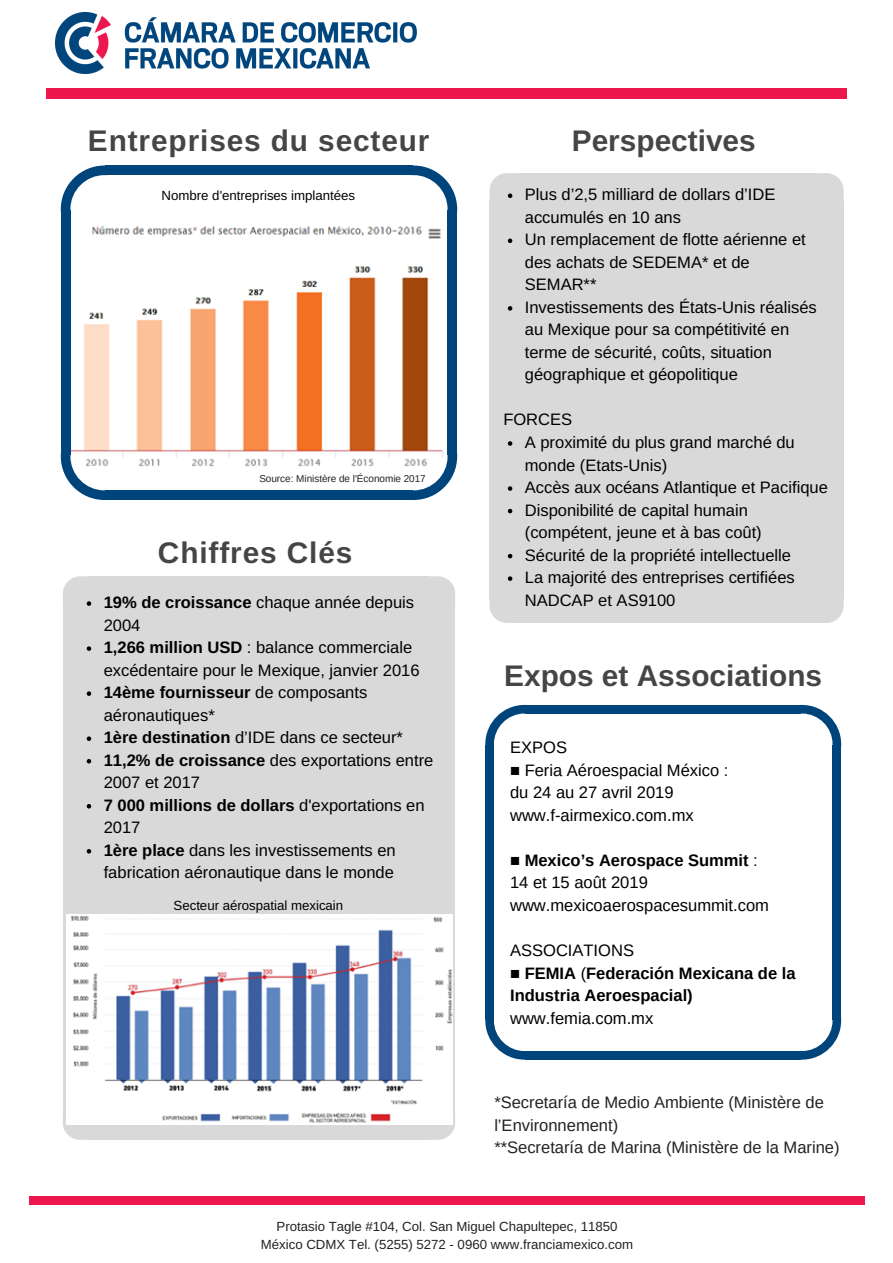
<style>
.page{position:relative;width:893px;height:1263px;background:#fff}
.page>*{position:absolute;margin:0;border:0;box-sizing:border-box;transform-origin:0 0}
.t1{font:700 29.85px "Arimo";letter-spacing:.015em;color:#464544}
.t2{font:16.5px/22.5px "Arimo";color:#000}
.t3{font:16.5px/22.5px "Arimo";color:#000}
.t4{font:16.5px/22.5px "Arimo";color:#222}
.t5{font:700 16.5px/22.5px "Arimo";color:#000}
.t6{font:13.2px/18px "Arimo";color:#222;text-align:center}
.t7{font:13.2px "Arimo";color:#000}
.t8{font:9.9px "Arimo";color:#222}
.s1{font-weight:700}
.s2{font-weight:400}
</style>
<div class="page">
<img style="left:55px;top:12px;width:362px;height:61px">
<svg style="left:429px;top:576px;width:26px;height:28px"></svg>
<div style="left:428px;top:604px;width:27px;height:512px;background:#d9d9d9"></div>
<div style="left:89px;top:604px;width:340px;height:512px;background:#d9d9d9"></div>
<div style="left:89px;top:576px;width:340px;height:29px;background:#d9d9d9"></div>
<div style="left:63px;top:604px;width:27px;height:512px;background:#d9d9d9"></div>
<div style="left:89px;top:1115px;width:340px;height:25px;background:#d9d9d9"></div>
<svg style="left:63px;top:1116px;width:26px;height:24px"></svg>
<svg style="left:429px;top:1116px;width:26px;height:24px"></svg>
<svg style="left:818px;top:173px;width:26px;height:28px"></svg>
<div style="left:817px;top:201px;width:27px;height:398px;background:#d9d9d9"></div>
<div style="left:515px;top:201px;width:303px;height:398px;background:#d9d9d9"></div>
<div style="left:515px;top:173px;width:303px;height:29px;background:#d9d9d9"></div>
<div style="left:490px;top:201px;width:26px;height:398px;background:#d9d9d9"></div>
<div style="left:515px;top:598px;width:303px;height:25px;background:#d9d9d9"></div>
<svg style="left:490px;top:599px;width:25px;height:24px"></svg>
<svg style="left:818px;top:599px;width:26px;height:24px"></svg>
<svg style="left:63px;top:576px;width:28px;height:30px"></svg>
<svg style="left:87px;top:646px;width:4px;height:5px"></svg>
<svg style="left:87px;top:691px;width:4px;height:5px"></svg>
<svg style="left:87px;top:736px;width:4px;height:5px"></svg>
<svg style="left:87px;top:759px;width:4px;height:4px"></svg>
<svg style="left:87px;top:804px;width:4px;height:4px"></svg>
<svg style="left:87px;top:849px;width:4px;height:4px"></svg>
<svg style="left:485px;top:705px;width:42px;height:40px"></svg>
<svg style="left:799px;top:705px;width:42px;height:40px"></svg>
<div style="left:526px;top:705px;width:275px;height:8px;background:#00447c"></div>
<div style="left:485px;top:745px;width:9px;height:275px;background:#00447c"></div>
<div style="left:526px;top:1051px;width:275px;height:9px;background:#00447c"></div>
<svg style="left:485px;top:1020px;width:41px;height:40px"></svg>
<div style="left:832px;top:745px;width:9px;height:275px;background:#00447c"></div>
<svg style="left:801px;top:1020px;width:40px;height:40px"></svg>
<img style="left:70px;top:213px;width:374px;height:254px">
<svg style="left:61px;top:166px;width:47px;height:46px"></svg>
<svg style="left:410px;top:166px;width:47px;height:46px"></svg>
<div style="left:106px;top:166px;width:307px;height:9px;background:#00447c"></div>
<div style="left:61px;top:210px;width:9px;height:245px;background:#00447c"></div>
<div style="left:106px;top:490px;width:307px;height:10px;background:#00447c"></div>
<svg style="left:61px;top:453px;width:47px;height:47px"></svg>
<div style="left:448px;top:210px;width:9px;height:245px;background:#00447c"></div>
<svg style="left:410px;top:453px;width:47px;height:47px"></svg>
<div style="left:46px;top:89px;width:60px;height:10px;background:#ed174e"></div>
<div style="left:787px;top:89px;width:60px;height:10px;background:#ed174e"></div>
<div style="left:104px;top:89px;width:417px;height:10px;background:#ed174e"></div>
<div style="left:520px;top:89px;width:269px;height:10px;background:#ed174e"></div>
<div style="left:815px;top:1196px;width:49px;height:9px;background:#ed174e"></div>
<div style="left:30px;top:1196px;width:49px;height:9px;background:#ed174e"></div>
<div style="left:478px;top:1196px;width:339px;height:9px;background:#ed174e"></div>
<div style="left:140px;top:1196px;width:339px;height:9px;background:#ed174e"></div>
<div style="left:77px;top:1196px;width:64px;height:9px;background:#ed174e"></div>
<svg style="left:490px;top:173px;width:25px;height:28px"></svg>
<svg style="left:508px;top:239px;width:4px;height:4px"></svg>
<svg style="left:508px;top:306px;width:4px;height:5px"></svg>
<svg style="left:508px;top:441px;width:4px;height:5px"></svg>
<svg style="left:508px;top:486px;width:4px;height:5px"></svg>
<svg style="left:508px;top:509px;width:4px;height:4px"></svg>
<svg style="left:508px;top:554px;width:4px;height:4px"></svg>
<svg style="left:508px;top:576px;width:4px;height:5px"></svg>
<img style="left:66px;top:914px;width:387px;height:211px">
<h1 class="t1" style="left:88px;top:124px;width:343px">Entreprises du secteur</h1>
<p class="t7" style="left:162px;top:188px;width:195px">Nombre d'entreprises implantées</p>
<p class="t8" style="left:259px;top:473px;width:168px">Source: Ministère de l'Économie 2017</p>
<h1 class="t1" style="left:158px;top:536px;width:196px">Chiffres Clés</h1>
<p class="t2" style="left:104px;top:591px;width:331px"><span class="s1">19% de croissance</span> chaque année depuis<br>2004<br><span class="s1">1,266 million USD</span> : balance commerciale excédentaire pour le Mexique, janvier 2016<br><span class="s1">14ème fournisseur</span> de composants aéronautiques*<br><span class="s1">1ère destination</span> d’IDE dans ce secteur*<br><span class="s1">11,2% de croissance</span> des exportations entre<br>2007 et 2017<br><span class="s1">7 000 millions de dollars</span> d'exportations en<br>2017<br><span class="s1">1ère place</span> dans les investissements en fabrication aéronautique dans le monde</p>
<p class="t7" style="left:174px;top:898px;width:171px">Secteur aérospatial mexicain</p>
<h1 class="t1" style="left:572px;top:124px;width:185px">Perspectives</h1>
<p class="t2" style="left:525px;top:183px;width:293px">Plus d’2,5 milliard de dollars d’IDE accumulés en 10 ans<br>Un remplacement de flotte aérienne et des achats de SEDEMA* et de<br>SEMAR**<br>Investissements des États-Unis réalisés au Mexique pour sa compétitivité en terme de sécurité, coûts, situation géographique et géopolitique</p>
<p class="t2" style="left:525px;top:408px;width:305px;text-indent:-22px">FORCES<br>A proximité du plus grand marché du monde (Etats-Unis)<br>Accès aux océans Atlantique et Pacifique<br>Disponibilité de capital humain (compétent, jeune et à bas coût)<br>Sécurité de la propriété intellectuelle<br>La majorité des entreprises certifiées<br>NADCAP et AS9100</p>
<h1 class="t1" style="left:504px;top:659px;width:319px">Expos et Associations</h1>
<p class="t3" style="left:510px;top:736px;width:58px">EXPOS</p>
<p class="t3" style="left:510px;top:759px;width:220px">■ Feria Aéroespacial México : du 24 au 27 avril 2019 www.f-airmexico.com.mx</p>
<p class="t3" style="left:510px;top:849px;width:260px">■ <span class="s1">Mexico’s Aerospace Summit</span> :<br>14 et 15 août 2019 www.mexicoaerospacesummit.com</p>
<p class="t3" style="left:510px;top:939px;width:125px">ASSOCIATIONS</p>
<p class="t5" style="left:510px;top:961px;width:287px"><span class="s2">■</span> FEMIA <span class="s2">(</span>Federación Mexicana de la<br>Industria Aeroespacial)</p>
<p class="t3" style="left:510px;top:1007px;width:145px">www.femia.com.mx</p>
<p class="t4" style="left:494px;top:1091px;width:347px">*Secretaría de Medio Ambiente (Ministère de l’Environnement)<br>**Secretaría de Marina (Ministère de la Marine)</p>
<p class="t6" style="left:261px;top:1217px;width:374px">Protasio Tagle #104, Col. San Miguel Chapultepec, 11850<br>México CDMX Tel. (5255) 5272 - 0960 www.franciamexico.com</p>
</div>
